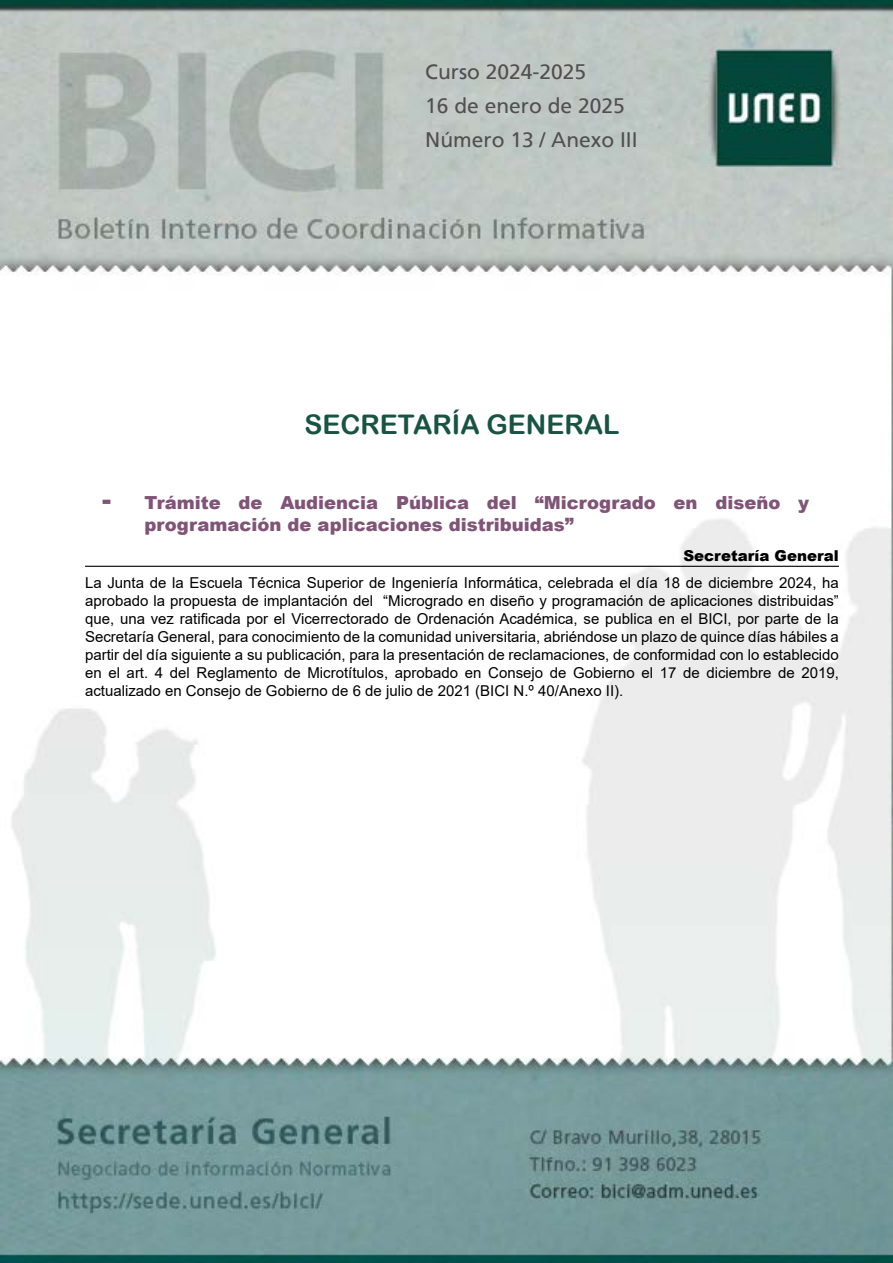
<style>
.page{position:relative;width:893px;height:1263px;background:#fff}
.page>*{position:absolute;margin:0;border:0;box-sizing:border-box;transform-origin:0 0}
.t1{font:27px "Arial Rounded MT Bold";color:#195443}
.t2{font:21px/33.8px "Frutiger";color:#514f50}
.t3{font:900 18px/21.6px "Arial";color:#805476}
.t4{font:15px/18px "Arial";color:#000;text-align:justify}
.t5{font:900 15px "Arial";color:#000}
.s1{font-size:27px}
</style>
<div class="page">
<img style="left:0;top:0;width:892px;height:1263px">
<hr style="left:85px;top:566px;width:754px;height:1px;background:#000">
<h2 class="t2" style="left:425px;top:55px;width:214px">Curso 2024-2025<br>16 de enero de 2025<br>Número 13 / Anexo III</h2>
<h1 class="t1" style="left:304px;top:409px;width:317px">SECRETARÍA GENERAL</h1>
<p class="t3" style="left:145px;top:491px;width:666px;text-indent:-43px"><span class="s1">-</span> Trámite de Audiencia Pública del “Microgrado en diseño y programación de aplicaciones distribuidas”</p>
<p class="t5" style="left:683px;top:545px;width:157px">Secretaría General</p>
<p class="t4" style="left:85px;top:574px;width:755px">La Junta de la Escuela Técnica Superior de Ingeniería Informática, celebrada el día 18 de diciembre 2024, ha aprobado la propuesta de implantación del “Microgrado en diseño y programación de aplicaciones distribuidas” que, una vez ratificada por el Vicerrectorado de Ordenación Académica, se publica en el BICI, por parte de la Secretaría General, para conocimiento de la comunidad universitaria, abriéndose un plazo de quince días hábiles a partir del día siguiente a su publicación, para la presentación de reclamaciones, de conformidad con lo establecido en el art. 4 del Reglamento de Microtítulos, aprobado en Consejo de Gobierno el 17 de diciembre de 2019, actualizado en Consejo de Gobierno de 6 de julio de 2021 (BICI N.º 40/Anexo II).</p>
</div>
